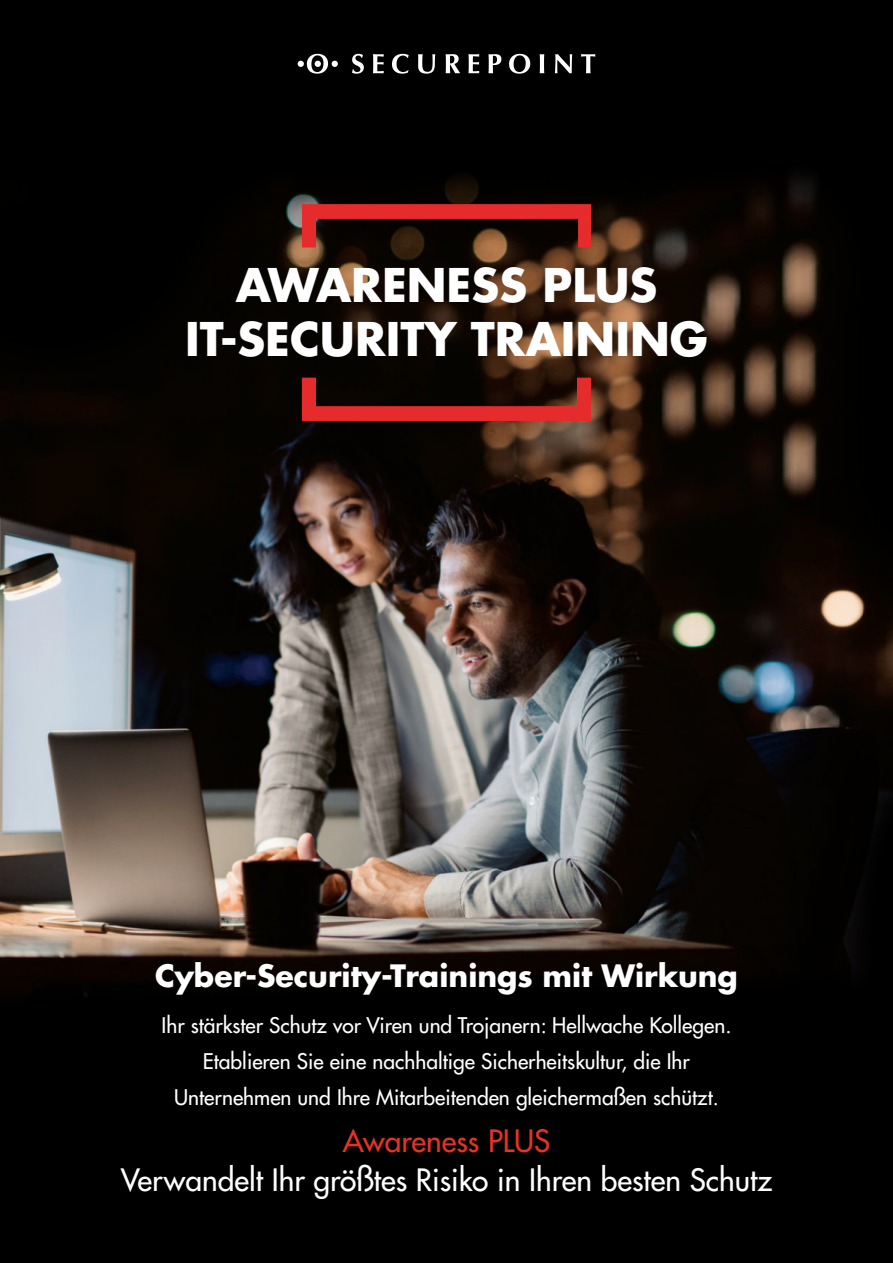
<style>
.page{position:relative;width:893px;height:1263px;background:#000}
.page>*{position:absolute;margin:0;border:0;box-sizing:border-box;transform-origin:0 0}
.t1{font:700 45.15px/54.2px "Futura LT Pro";color:#fff;text-align:center}
.t2{font:500 30px "Futura LT Pro";color:#fff}
.t3{font:700 30px "Futura LT Pro";color:#fff}
.t4{font:500 30px "Futura LT Pro";color:#e53226}
.t5{font:500 21px/36px "Futura LT Pro";color:#fff;text-align:center}
</style>
<div class="page">
<img style="left:0;top:177px;width:893px;height:819px">
<svg style="left:302px;top:378px;width:289px;height:43px"></svg>
<svg style="left:302px;top:204px;width:289px;height:43px"></svg>
<svg style="left:352px;top:54px;width:12px;height:20px"></svg>
<svg style="left:373px;top:54px;width:11px;height:19px"></svg>
<svg style="left:392px;top:54px;width:17px;height:20px"></svg>
<svg style="left:418px;top:54px;width:17px;height:20px"></svg>
<svg style="left:446px;top:54px;width:14px;height:19px"></svg>
<svg style="left:468px;top:54px;width:11px;height:19px"></svg>
<svg style="left:488px;top:54px;width:13px;height:19px"></svg>
<svg style="left:509px;top:54px;width:21px;height:20px"></svg>
<svg style="left:540px;top:54px;width:4px;height:19px"></svg>
<svg style="left:555px;top:54px;width:17px;height:19px"></svg>
<svg style="left:581px;top:54px;width:14px;height:19px"></svg>
<svg style="left:298px;top:54px;width:40px;height:20px"></svg>
<h1 class="t1" style="left:185px;top:260px;width:524px">AWARENESS PLUS<br>IT-SECURITY TRAINING</h1>
<h2 class="t3" style="left:155px;top:963px;width:584px">Cyber-Security-Trainings mit Wirkung</h2>
<p class="t5" style="left:161px;top:1008px;width:571px">Ihr stärkster Schutz vor Viren und Trojanern: Hellwache Kollegen.<br>Etablieren Sie eine nachhaltige Sicherheitskultur, die Ihr<br>Unternehmen und Ihre Mitarbeitenden gleichermaßen schützt.</p>
<h2 class="t4" style="left:343px;top:1128px;width:209px">Awareness PLUS</h2>
<h2 class="t2" style="left:121px;top:1166px;width:653px">Verwandelt Ihr größtes Risiko in Ihren besten Schutz</h2>
</div>
